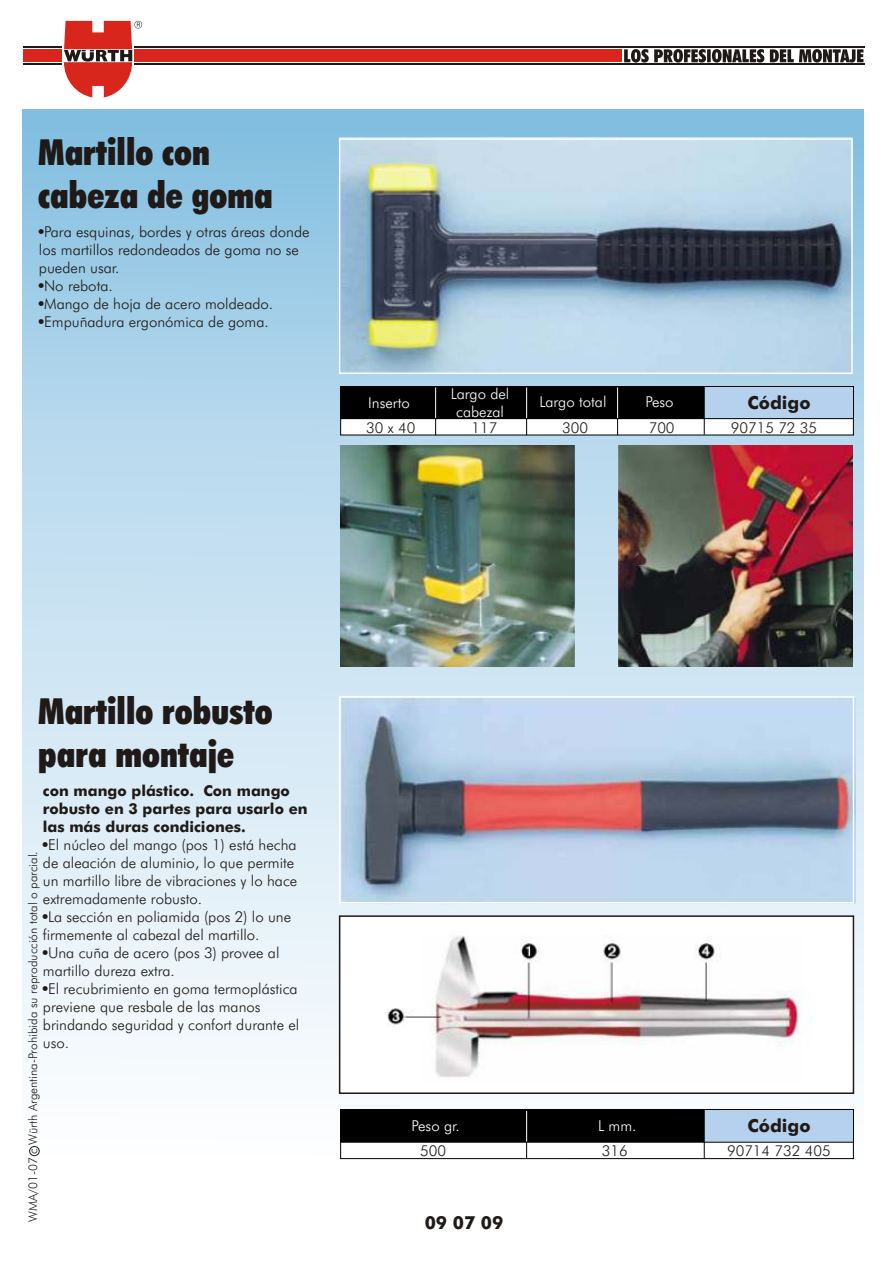
<style>
.page{position:relative;width:894px;height:1263px;background:#fff}
.page>*{position:absolute;margin:0;border:0;box-sizing:border-box;transform-origin:0 0}
.t1{font:36px/43.2px "Futura X Blk Cn BT";color:#1f1a17}
.t2{font:700 18px "Futura Md BT";color:#1f1a17}
.t3{font:15px "Futura Lt BT";color:#1f1a17}
.t4{font:700 15px/18px "Futura Md BT";color:#1f1a17}
.t5{font:15px/18px "Futura Lt BT";color:#fff;text-align:center}
.t6{font:12px "Futura Lt BT";color:#1f1a17}
</style>
<div class="page">
<div style="left:23px;top:109px;width:841px;height:1070px;background:linear-gradient(to bottom,#8cc3e2,#fff)"></div>
<hr style="left:24px;top:46px;width:38px;height:2px;background:#1f1a17">
<div style="left:24px;top:49px;width:38px;height:13px;background:#d9261c"></div>
<hr style="left:24px;top:64px;width:38px;height:1px;background:#1f1a17">
<hr style="left:134px;top:46px;width:731px;height:2px;background:#1f1a17">
<div style="left:134px;top:49px;width:488px;height:13px;background:#d9261c"></div>
<hr style="left:134px;top:64px;width:731px;height:1px;background:#1f1a17">
<svg style="left:624px;top:49px;width:239px;height:14px"></svg>
<svg style="left:64px;top:21px;width:78px;height:76px"></svg>
<img style="left:342px;top:141px;width:508px;height:230px">
<div style="left:339px;top:138px;width:514px;height:236px;border:2px solid #fff"></div>
<img style="left:340px;top:446px;width:234px;height:220px">
<img style="left:619px;top:446px;width:233px;height:220px">
<div style="left:340px;top:386px;width:514px;height:49px;background:#fff"></div>
<div style="left:340px;top:386px;width:514px;height:32px;background:#000"></div>
<div style="left:704px;top:387px;width:149px;height:31px;background:#b5d1ed"></div>
<hr style="left:340px;top:418px;width:514px;height:1px;background:#000">
<hr style="left:435px;top:386px;width:1px;height:49px;background:#000">
<hr style="left:526px;top:386px;width:1px;height:49px;background:#000">
<hr style="left:617px;top:386px;width:1px;height:49px;background:#000">
<hr style="left:704px;top:386px;width:1px;height:49px;background:#000">
<hr style="left:435px;top:387px;width:1px;height:31px;background:#fff">
<hr style="left:526px;top:387px;width:1px;height:31px;background:#fff">
<hr style="left:617px;top:387px;width:1px;height:31px;background:#fff">
<img style="left:342px;top:696px;width:513px;height:208px">
<img style="left:342px;top:918px;width:509px;height:173px">
<div style="left:340px;top:1110px;width:514px;height:49px;background:#fff;border:1px solid #000"></div>
<div style="left:340px;top:1110px;width:514px;height:32px;background:#000"></div>
<div style="left:704px;top:1111px;width:149px;height:31px;background:#b5d1ed"></div>
<hr style="left:340px;top:1142px;width:514px;height:1px;background:#000">
<hr style="left:526px;top:1110px;width:1px;height:49px;background:#000">
<hr style="left:704px;top:1110px;width:1px;height:48px;background:#000">
<hr style="left:526px;top:1111px;width:1px;height:31px;background:#fff">
<div style="left:339px;top:696px;width:515px;height:208px;border:2px solid #fff"></div>
<div style="left:339px;top:915px;width:515px;height:179px;border:2px solid #1f1a17"></div>
<div style="left:29px;top:1146px;width:10px;height:10px;border:1px solid #1f1a17;border-radius:50%"></div>
<svg style="left:39px;top:229px;width:5px;height:5px"></svg>
<svg style="left:39px;top:283px;width:5px;height:5px"></svg>
<svg style="left:39px;top:301px;width:5px;height:5px"></svg>
<svg style="left:39px;top:319px;width:5px;height:5px"></svg>
<svg style="left:43px;top:842px;width:5px;height:5px"></svg>
<svg style="left:43px;top:914px;width:5px;height:5px"></svg>
<svg style="left:43px;top:950px;width:5px;height:5px"></svg>
<svg style="left:43px;top:986px;width:5px;height:5px"></svg>
<h1 class="t1" style="left:38px;top:134px;width:236px">Martillo con cabeza de goma</h1>
<p class="t3" style="left:44px;top:225px;width:267px">Para esquinas, bordes y otras áreas donde</p>
<p class="t3" style="left:39px;top:243px;width:262px">los martillos redondeados de goma no se</p>
<p class="t3" style="left:39px;top:261px;width:82px">pueden usar.</p>
<p class="t3" style="left:44px;top:279px;width:70px">No rebota.</p>
<p class="t3" style="left:44px;top:297px;width:231px">Mango de hoja de acero moldeado.</p>
<p class="t3" style="left:44px;top:315px;width:226px">Empuñadura ergonómica de goma.</p>
<p class="t5" style="left:368px;top:395px;width:43px">Inserto</p>
<p class="t5" style="left:451px;top:386px;width:60px">Largo del cabezal</p>
<p class="t5" style="left:539px;top:394px;width:68px">Largo total</p>
<p class="t5" style="left:645px;top:394px;width:30px">Peso</p>
<p class="t2" style="left:748px;top:395px;width:65px">Código</p>
<p class="t3" style="left:366px;top:421px;width:51px">30 x 40</p>
<p class="t3" style="left:472px;top:421px;width:27px">117</p>
<p class="t3" style="left:562px;top:421px;width:27px">300</p>
<p class="t3" style="left:649px;top:421px;width:27px">700</p>
<p class="t3" style="left:731px;top:421px;width:88px">90715 72 35</p>
<h1 class="t1" style="left:38px;top:693px;width:236px">Martillo robusto para montaje</h1>
<p class="t4" style="left:43px;top:783px;width:266px">con mango plástico. Con mango robusto en 3 partes para usarlo en las más duras condiciones.</p>
<p class="t3" style="left:48px;top:839px;width:250px">El núcleo del mango (pos 1) está hecha</p>
<p class="t3" style="left:43px;top:856px;width:253px">de aleación de aluminio, lo que permite</p>
<p class="t3" style="left:43px;top:874px;width:256px">un martillo libre de vibraciones y lo hace</p>
<p class="t3" style="left:43px;top:892px;width:161px">extremadamente robusto.</p>
<p class="t3" style="left:48px;top:910px;width:245px">La sección en poliamida (pos 2) lo une</p>
<p class="t3" style="left:43px;top:928px;width:218px">firmemente al cabezal del martillo.</p>
<p class="t3" style="left:48px;top:946px;width:233px">Una cuña de acero (pos 3) provee al</p>
<p class="t3" style="left:43px;top:964px;width:134px">martillo dureza extra.</p>
<p class="t3" style="left:48px;top:982px;width:251px">El recubrimiento en goma termoplástica</p>
<p class="t3" style="left:43px;top:1000px;width:219px">previene que resbale de las manos</p>
<p class="t3" style="left:43px;top:1018px;width:258px">brindando seguridad y confort durante el</p>
<p class="t3" style="left:43px;top:1036px;width:28px">uso.</p>
<p class="t6" style="left:28px;top:1222px;width:372px;rotate:-90deg">WMA/01-07 c Würth Argentina-Prohibida su reproducción total o parcial.</p>
<p class="t5" style="left:411px;top:1118px;width:50px">Peso gr.</p>
<p class="t5" style="left:598px;top:1118px;width:40px">L mm.</p>
<p class="t2" style="left:748px;top:1119px;width:65px">Código</p>
<p class="t3" style="left:420px;top:1145px;width:27px">500</p>
<p class="t3" style="left:602px;top:1145px;width:27px">316</p>
<p class="t3" style="left:727px;top:1145px;width:105px">90714 732 405</p>
<p class="t2" style="left:425px;top:1215px;width:80px">09 07 09</p>
</div>
